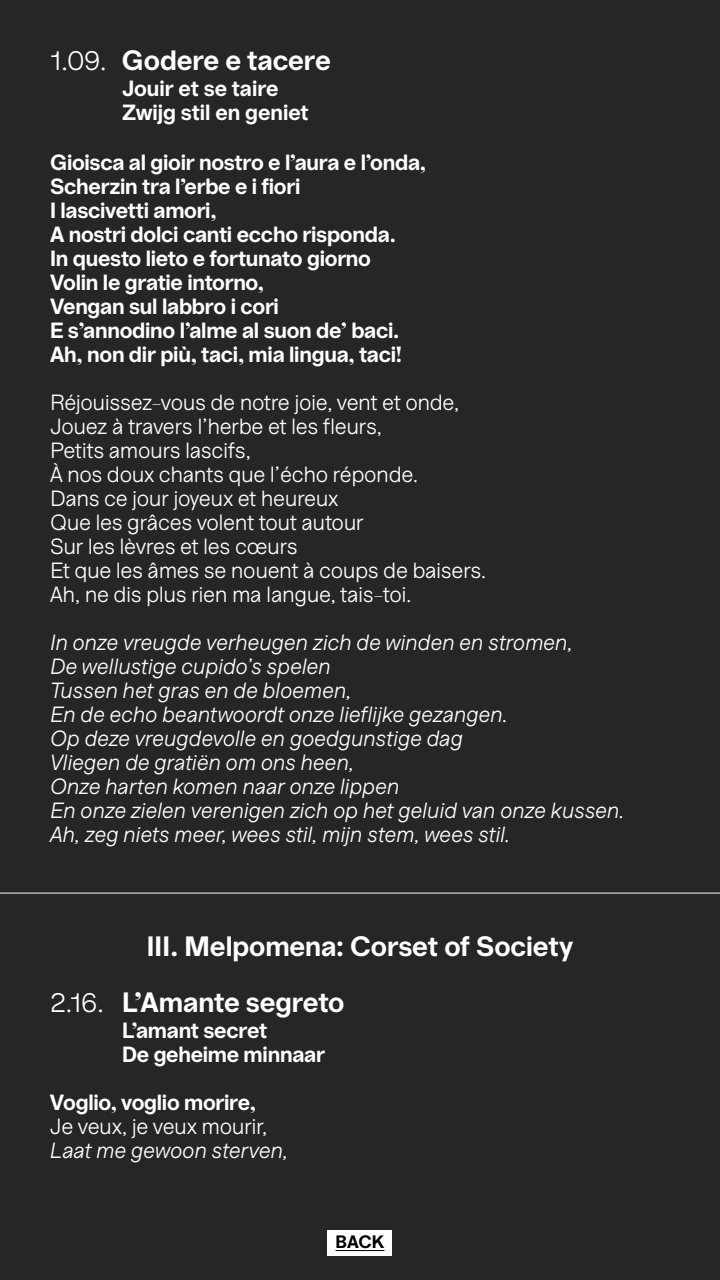
<style>
.page{position:relative;width:720px;height:1280px;background:#262626}
.page>*{position:absolute;margin:0;border:0;box-sizing:border-box;transform-origin:0 0}
.t1{font:700 28px/56px "aa Bozar";letter-spacing:-.005em;color:#fff}
.t2{font:italic 22px/24px "aa Bozar";letter-spacing:-.02em;color:#fff}
.t3{font:700 22px/24px "aa Bozar";letter-spacing:-.015em;color:#fff}
.t4{font:22px/24px "aa Bozar";letter-spacing:-.02em;color:#fff}
.t5{font:700 18px "aa Bozar";color:#000}
.s1{font-weight:400}
</style>
<div class="page">
<div style="left:328px;top:1230px;width:64px;height:26px;background:#fff"></div>
<hr style="left:336px;top:1250px;width:48px;height:1px;background:#000">
<hr style="left:0;top:893px;width:720px;height:1px;background:#fff">
<p class="t1" style="left:50px;top:32px;width:282px"><span class="s1">1.09.</span> Godere e tacere</p>
<p class="t3" style="left:122px;top:76px;width:188px">Jouir et se taire<br>Zwijg stil en geniet</p>
<p class="t3" style="left:50px;top:150px;width:378px">Gioisca al gioir nostro e l’aura e l’onda,<br>Scherzin tra l’erbe e i fiori<br>I lascivetti amori,<br>A nostri dolci canti eccho risponda.<br>In questo lieto e fortunato giorno<br>Volin le gratie intorno,<br>Vengan sul labbro i cori<br>E s’annodino l’alme al suon de’ baci.<br>Ah, non dir più, taci, mia lingua, taci!</p>
<p class="t4" style="left:50px;top:390px;width:438px">Réjouissez-vous de notre joie, vent et onde, Jouez à travers l’herbe et les fleurs,<br>Petits amours lascifs,<br>À nos doux chants que l’écho réponde.<br>Dans ce jour joyeux et heureux<br>Que les grâces volent tout autour<br>Sur les lèvres et les cœurs<br>Et que les âmes se nouent à coups de baisers.<br>Ah, ne dis plus rien ma langue, tais-toi.</p>
<p class="t2" style="left:50px;top:630px;width:576px">In onze vreugde verheugen zich de winden en stromen,<br>De wellustige cupido’s spelen<br>Tussen het gras en de bloemen,<br>En de echo beantwoordt onze lieflijke gezangen.<br>Op deze vreugdevolle en goedgunstige dag<br>Vliegen de gratiën om ons heen,<br>Onze harten komen naar onze lippen<br>En onze zielen verenigen zich op het geluid van onze kussen.<br>Ah, zeg niets meer, wees stil, mijn stem, wees stil.</p>
<p class="t1" style="left:50px;top:918px;width:525px;text-indent:97px">III. Melpomena: Corset of Society<br><span class="s1">2.16.</span> L’Amante segreto</p>
<p class="t3" style="left:122px;top:1018px;width:204px">L’amant secret<br>De geheime minnaar</p>
<p class="t3" style="left:50px;top:1090px;width:207px">Voglio, voglio morire,</p>
<p class="t4" style="left:50px;top:1114px;width:219px">Je veux, je veux mourir,</p>
<p class="t2" style="left:50px;top:1138px;width:240px">Laat me gewoon sterven,</p>
<p class="t5" style="left:336px;top:1232px;width:50px">BACK</p>
</div>
